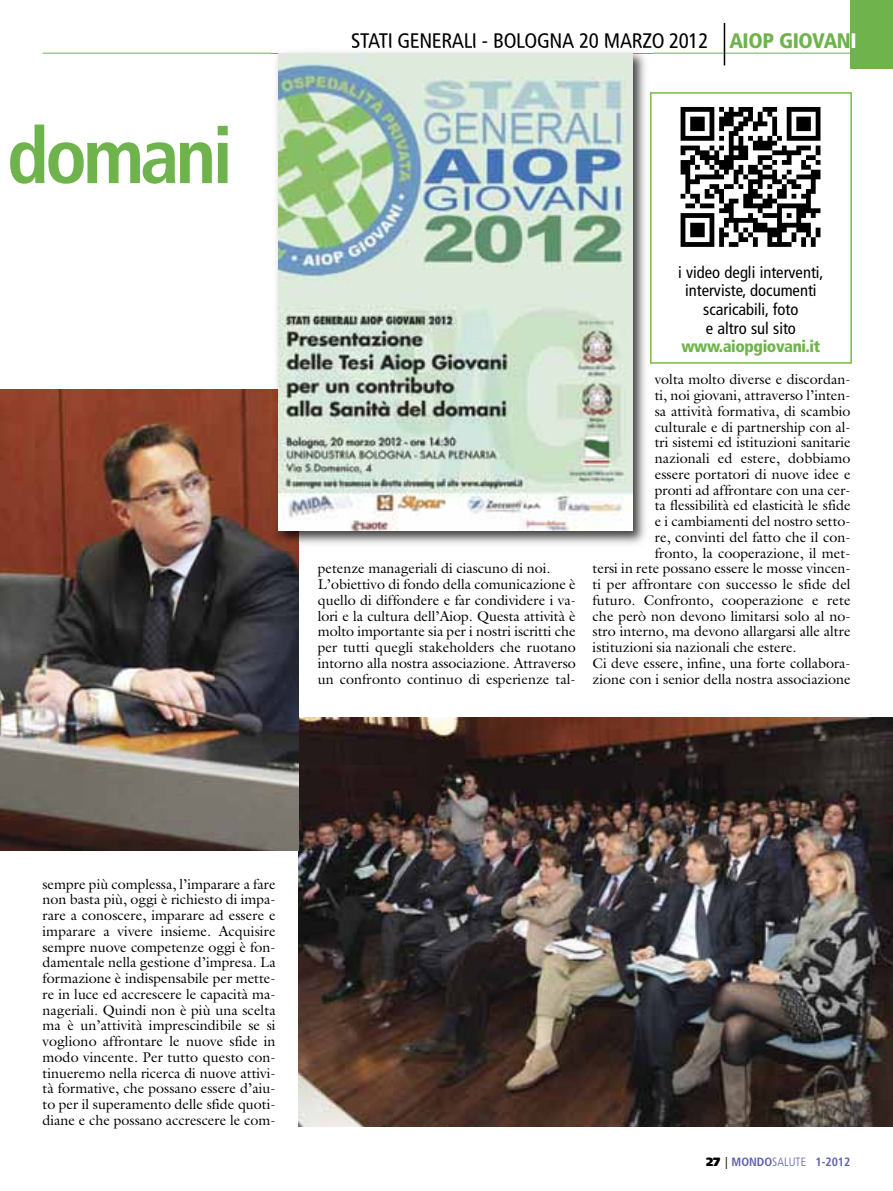
<style>
.page{position:relative;width:893px;height:1191px;background:#fff}
.page>*{position:absolute;margin:0;border:0;box-sizing:border-box;transform-origin:0 0}
.t1{font:700 condensed 78px "Frutiger LT Std";letter-spacing:-.045em;color:#6eb34c}
.t2{font:condensed 21px "Frutiger";letter-spacing:-.015em;color:#000}
.t3{font:condensed 16.35px/18.8px "Frutiger LT Std";color:#000;text-align:center}
.t4{font:900 condensed 16.35px "Frutiger LT Std";letter-spacing:-.025em;color:#6eb34c}
.t5{font:14.25px/15.8px "Galliard Std";color:#000;text-align:justify}
.t6{font:700 condensed 12px "Frutiger";color:#5a60ad}
.s1{font-weight:900;color:#6eb34c}
.s2{font-weight:900;color:#fff}
.s3{font-weight:900;font-stretch:normal;color:#000}
.s4{font-weight:300;font-stretch:normal;color:#000}
.s5{font-weight:300}
</style>
<div class="page">
<hr style="left:43px;top:53px;width:850px;height:1px;background:#6eb34c">
<hr style="left:724px;top:23px;width:1px;height:42px;background:#000">
<div style="left:850px;top:0;width:43px;height:68px;background:#6eb34c"></div>
<img style="left:298px;top:717px;width:595px;height:409px">
<img style="left:0;top:389px;width:298px;height:461px">
<img style="left:271px;top:46px;width:381px;height:504px">
<img style="left:352px;top:46px;width:244px;height:2px">
<img style="left:278px;top:53px;width:354px;height:477px">
<div style="left:650px;top:92px;width:202px;height:272px;border:2px solid #78bb41"></div>
<img style="left:680px;top:107px;width:141px;height:140px">
<h1 class="t1" style="left:7px;top:125px;width:227px">domani</h1>
<h2 class="t2" style="left:351px;top:32px;width:507px">STATI GENERALI - BOLOGNA 20 MARZO 2012 <span class="s1">AIOP GIOVAN</span><span class="s2">I</span></h2>
<p class="t5" style="left:318px;top:562px;width:260px;text-align:left">petenze manageriali di ciascuno di noi.<br>L’obiettivo di fondo della comunicazione è quello di diffondere e far condividere i va&shy;lori e la cultura dell’Aiop. Questa attività è molto importante sia per i nostri iscritti che per tutti quegli stakeholders che ruotano intorno alla nostra associazione. Attraverso un confronto continuo di esperienze tal-</p>
<p class="t3" style="left:678px;top:264px;width:147px">i video degli interventi, interviste, documenti scaricabili, foto<br>e altro sul sito</p>
<p class="t4" style="left:681px;top:340px;width:140px">www.aiopgiovani.it</p>
<p class="t5" style="left:655px;top:373px;width:197px">volta molto diverse e discordan-</p>
<p class="t5" style="left:655px;top:389px;width:197px">ti, noi giovani, attraverso l’inten-</p>
<p class="t5" style="left:655px;top:404px;width:197px">sa attività formativa, di scambio</p>
<p class="t5" style="left:655px;top:420px;width:197px">culturale e di partnership con al-</p>
<p class="t5" style="left:655px;top:436px;width:197px">tri sistemi ed istituzioni sanitarie</p>
<p class="t5" style="left:655px;top:452px;width:197px">nazionali ed estere, dobbiamo</p>
<p class="t5" style="left:655px;top:467px;width:197px">essere portatori di nuove idee e</p>
<p class="t5" style="left:655px;top:483px;width:197px">pronti ad affrontare con una cer-</p>
<p class="t5" style="left:655px;top:499px;width:197px">ta flessibilità ed elasticità le sfide</p>
<p class="t5" style="left:655px;top:515px;width:197px">e i cambiamenti del nostro setto-</p>
<p class="t5" style="left:655px;top:530px;width:197px">re, convinti del fatto che il con-</p>
<p class="t5" style="left:655px;top:546px;width:197px">fronto, la cooperazione, il met-</p>
<p class="t5" style="left:593px;top:562px;width:259px">tersi in rete possano essere le mosse vincen-</p>
<p class="t5" style="left:593px;top:578px;width:260px">ti per affrontare con successo le sfide del</p>
<p class="t5" style="left:593px;top:593px;width:260px">futuro. Confronto, cooperazione e rete</p>
<p class="t5" style="left:593px;top:609px;width:260px">che però non devono limitarsi solo al no-</p>
<p class="t5" style="left:593px;top:625px;width:259px">stro interno, ma devono allargarsi alle altre</p>
<p class="t5" style="left:593px;top:641px;width:205px">istituzioni sia nazionali che estere.</p>
<p class="t5" style="left:593px;top:656px;width:259px">Ci deve essere, infine, una forte collabora-</p>
<p class="t5" style="left:593px;top:672px;width:260px">zione con i senior della nostra associazione</p>
<p class="t5" style="left:43px;top:877px;width:235px">sempre più complessa, l’imparare a fare non basta più, oggi è richiesto di impa&shy;rare a conoscere, imparare ad essere e imparare a vivere insieme. Acquisire sempre nuove competenze oggi è fon&shy;damentale nella gestione d’impresa. La formazione è indispensabile per mette&shy;re in luce ed accrescere le capacità ma&shy;nageriali. Quindi non è più una scelta ma è un’attività imprescindibile se si vogliono affrontare le nuove sfide in modo vincente. Per tutto questo con&shy;tinueremo nella ricerca di nuove attivi&shy;tà formative, che possano essere d’aiu&shy;to per il superamento delle sfide quoti&shy;diane e che possano accrescere le com-</p>
<p class="t6" style="left:706px;top:1157px;width:146px"><span class="s3">27</span> <span class="s4">|</span> MONDO<span class="s5">SALUTE</span> 1-2012</p>
</div>
